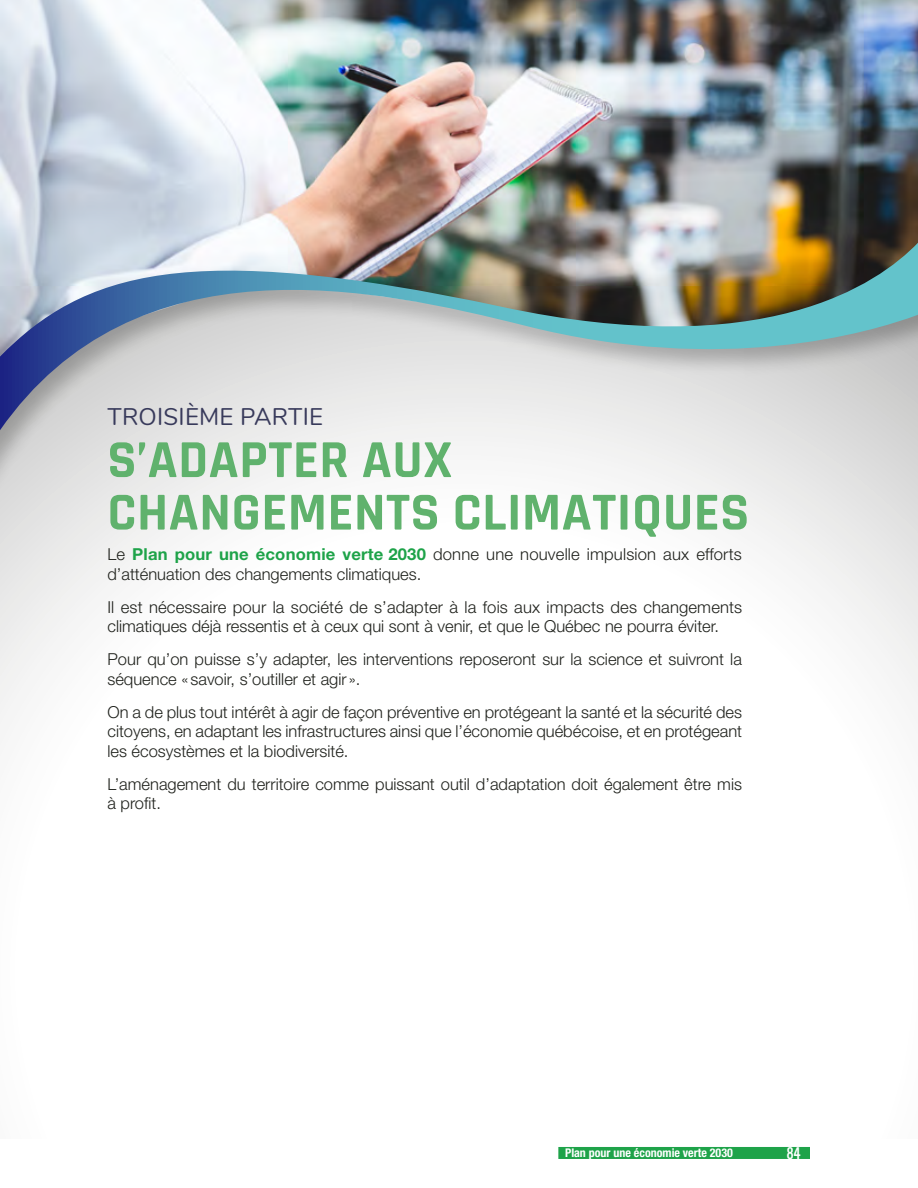
<style>
.page{position:relative;width:918px;height:1188px;background:#fff}
.page>*{position:absolute;margin:0;border:0;box-sizing:border-box;transform-origin:0 0}
.t1{font:700 54px/52.5px "Rajdhani";letter-spacing:.01em;color:#60b26d}
.t2{font:24px "Nunito";letter-spacing:.01em;color:#383a5b}
.t3{font:300 16.5px/19.5px "Helvetica Neue";color:#20221d}
.t4{font:13.5px "Oswald";color:#fff}
.t5{font:700 condensed 12px "Helvetica Neue";color:#fff}
.s1{font-family:"Helvetica Neue LT Std";font-weight:700;color:#1ea349}
</style>
<div class="page">
<div style="left:558px;top:1147px;width:252px;height:12px;background:#1ea349"></div>
<img style="left:0;top:0;width:918px;height:206px">
<svg style="left:0;top:509px;width:918px;height:215px"></svg>
<img style="left:0;top:206px;width:918px;height:303px">
<img style="left:0;top:236px;width:918px;height:194px">
<h2 class="t2" style="left:107px;top:399px;width:217px">TROISIÈME PARTIE</h2>
<h2 class="t1" style="left:107px;top:435px;width:643px">S’ADAPTER AUX<br>CHANGEMENTS CLIMATIQUES</h2>
<p class="t3" style="left:107px;top:544px;width:636px">Le <span class="s1">Plan pour une économie verte 2030</span> donne une nouvelle impulsion aux efforts d’atténuation des changements climatiques.</p>
<p class="t3" style="left:107px;top:597px;width:636px">Il est nécessaire pour la société de s’adapter à la fois aux impacts des changements climatiques déjà ressentis et à ceux qui sont à venir, et que le Québec ne pourra éviter.</p>
<p class="t3" style="left:107px;top:649px;width:636px">Pour qu’on puisse s’y adapter, les interventions reposeront sur la science et suivront la séquence « savoir, s’outiller et agir ».</p>
<p class="t3" style="left:107px;top:702px;width:636px;text-align:justify">On a de plus tout intérêt à agir de façon préventive en protégeant la santé et la sécurité des citoyens, en adaptant les infrastructures ainsi que l’économie québécoise, et en protégeant les écosystèmes et la biodiversité.</p>
<p class="t3" style="left:107px;top:774px;width:636px">L’aménagement du territoire comme puissant outil d’adaptation doit également être mis à profit.</p>
<p class="t5" style="left:565px;top:1146px;width:169px">Plan pour une économie verte 2030</p>
<p class="t4" style="left:787px;top:1143px;width:15px">84</p>
</div>
